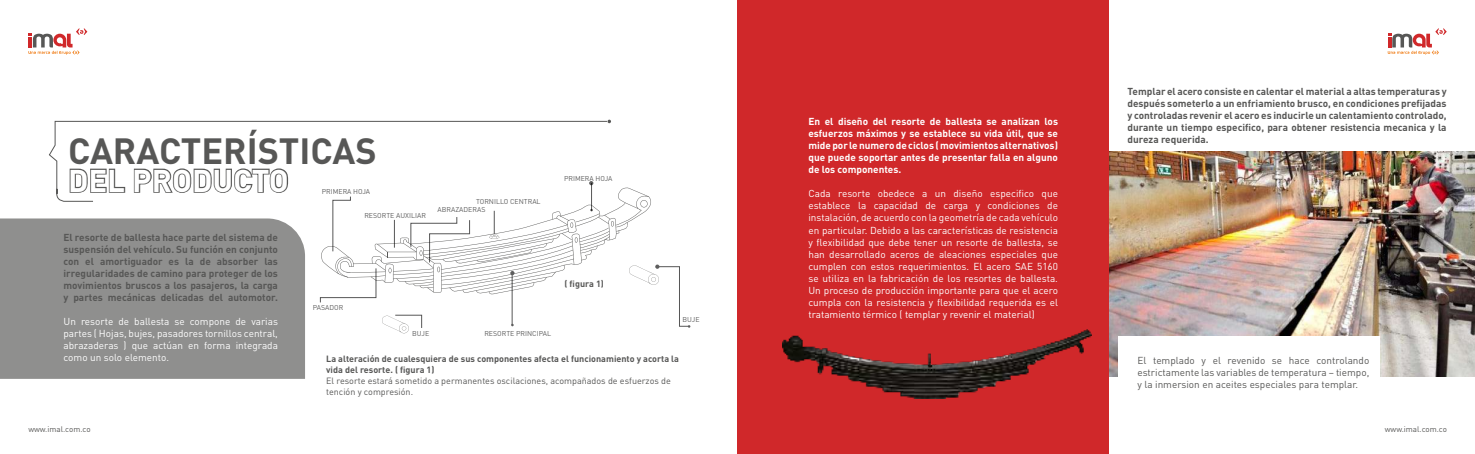
<style>
.page{position:relative;width:1475px;height:454px;background:#fff}
.page>*{position:absolute;margin:0;border:0;box-sizing:border-box;transform-origin:0 0}
.t1{font:700 36px "DIN Pro";color:#575756}
.t2{font:700 31px "DIN Pro";color:#fff}
.t3{font:10px/12px "DIN Pro";color:#fff;text-align:justify}
.t4{font:700 10px/12px "DIN Pro";color:#575756;text-align:justify}
.t5{font:700 10px/12px "DIN Pro";color:#fff;text-align:justify}
.t6{font:10px/12px "DIN Pro";color:#575756;text-align:justify}
.t7{font:700 9px/10.8px "DIN Pro";color:#575756}
.t8{font:9px/10.8px "DIN Pro";color:#575756}
.t9{font:8px "DIN Pro";color:#575756}
.t10{font:7px "DIN Pro";color:#5e5e5e}
</style>
<div class="page">
<svg style="left:1387px;top:28px;width:59px;height:27px"></svg>
<svg style="left:28px;top:28px;width:59px;height:27px"></svg>
<div style="left:0;top:218px;width:305px;height:161px;background:#8f8f8e"></div>
<img style="left:1108px;top:152px;width:366px;height:224px">
<div style="left:737px;top:0;width:371px;height:454px;background:#d0282a"></div>
<img style="left:782px;top:329px;width:308px;height:69px">
<div style="left:1118px;top:336px;width:261px;height:98px;background:#fff"></div>
<svg style="left:49px;top:120px;width:558px;height:82px"></svg>
<svg style="left:607px;top:120px;width:4px;height:3px"></svg>
<svg style="left:319px;top:181px;width:371px;height:152px"></svg>
<h1 class="t1" style="left:68px;top:126px;width:310px">CARACTERÍSTICAS</h1>
<h2 class="t2" style="left:68px;top:159px;width:222px">DEL PRODUCTO</h2>
<p class="t10" style="left:322px;top:187px;width:50px">PRIMERA HOJA</p>
<p class="t10" style="left:364px;top:211px;width:63px">RESORTE AUXILIAR</p>
<p class="t10" style="left:476px;top:196px;width:66px">TORNILLO CENTRAL</p>
<p class="t10" style="left:437px;top:205px;width:49px">ABRAZADERAS</p>
<p class="t10" style="left:564px;top:174px;width:50px">PRIMERA HOJA</p>
<p class="t4" style="left:63px;top:231px;width:216px">El resorte de ballesta hace parte del sistema de suspensión del vehículo. Su función en conjunto con el amortiguador es la de absorber las irregularidades de camino para proteger de los movimientos bruscos a los pasajeros, la carga y partes mecánicas delicadas del automotor.</p>
<p class="t3" style="left:63px;top:315px;width:216px">Un resorte de ballesta se compone de varias partes ( Hojas, bujes, pasadores tornillos central, abrazaderas ) que actúan en forma integrada como un solo elemento.</p>
<p class="t10" style="left:313px;top:302px;width:32px">PASADOR</p>
<p class="t7" style="left:564px;top:277px;width:41px">( figura 1)</p>
<p class="t10" style="left:412px;top:329px;width:18px">BUJE</p>
<p class="t10" style="left:484px;top:328px;width:68px">RESORTE PRINCIPAL</p>
<p class="t10" style="left:682px;top:315px;width:18px">BUJE</p>
<p class="t7" style="left:326px;top:353px;width:354px">La alteración de cualesquiera de sus componentes afecta el funcionamiento y acorta la vida del resorte. ( figura 1)</p>
<p class="t8" style="left:326px;top:374px;width:346px">El resorte estará sometido a permanentes oscilaciones, acompañados de esfuerzos de tención y compresión.</p>
<p class="t5" style="left:808px;top:115px;width:251px">En el diseño del resorte de ballesta se analizan los esfuerzos máximos y se establece su vida útil, que se mide por le numero de ciclos ( movimientos alternativos) que puede soportar antes de presentar falla en alguno de los componentes.</p>
<p class="t3" style="left:808px;top:187px;width:251px">Cada resorte obedece a un diseño especifico que establece la capacidad de carga y condiciones de instalación, de acuerdo con la geometría de cada vehículo en particular. Debido a las características de resistencia y flexibilidad que debe tener un resorte de ballesta, se han desarrollado aceros de aleaciones especiales que cumplen con estos requerimientos. El acero SAE 5160 se utiliza en la fabricación de los resortes de ballesta.<br>Un proceso de producción importante para que el acero cumpla con la resistencia y flexibilidad requerida es el tratamiento térmico ( templar y revenir el material)</p>
<p class="t4" style="left:1127px;top:85px;width:320px">Templar el acero consiste en calentar el material a altas temperaturas y después someterlo a un enfriamiento brusco, en condiciones prefijadas y controladas revenir el acero es inducirle un calentamiento controlado, durante un tiempo especifico, para obtener resistencia mecanica y la dureza requerida.</p>
<p class="t6" style="left:1137px;top:354px;width:233px">El templado y el revenido se hace controlando estrictamente las variables de temperatura – tiempo, y la inmersion en aceites especiales para templar.</p>
<p class="t9" style="left:28px;top:423px;width:64px">www.imal.com.co</p>
<p class="t9" style="left:1384px;top:423px;width:64px">www.imal.com.co</p>
</div>
